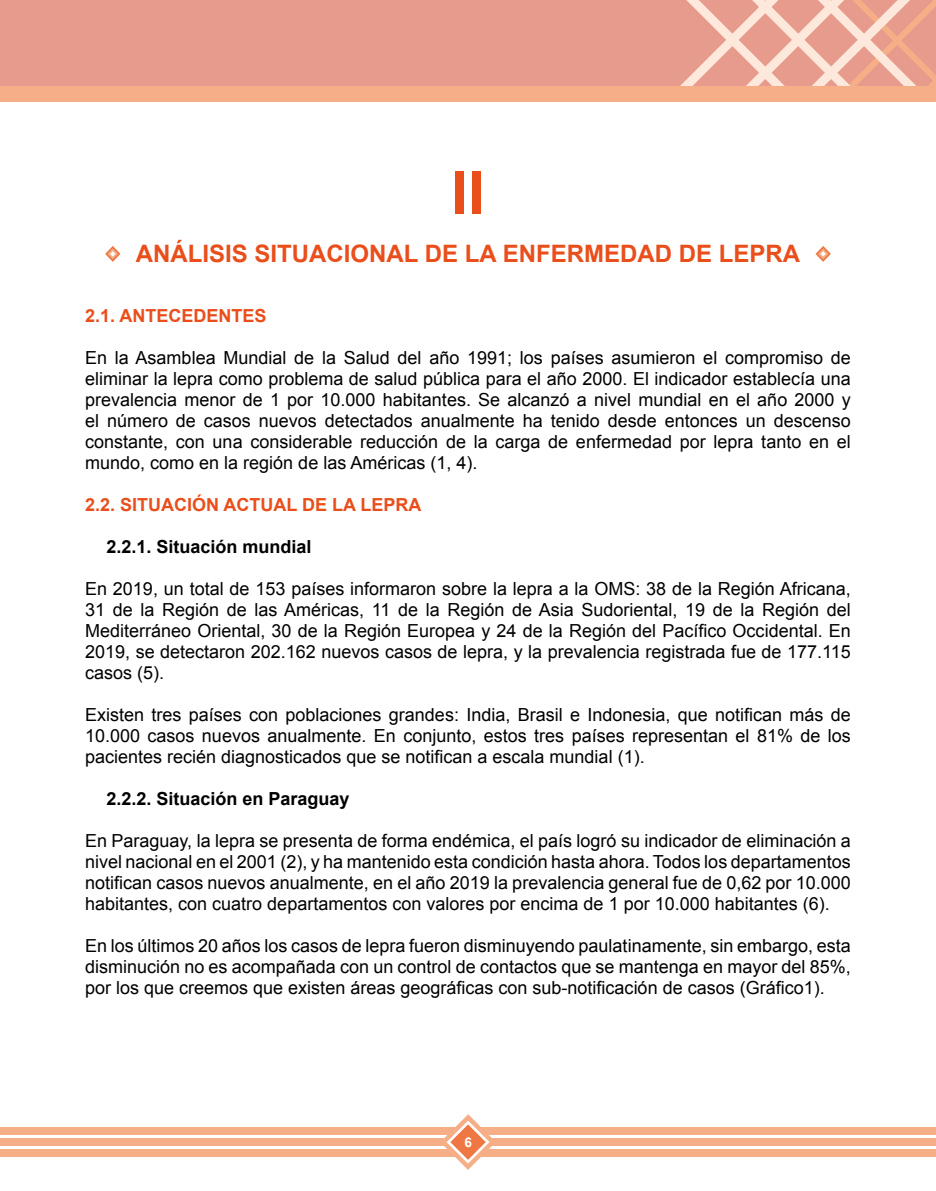
<style>
.page{position:relative;width:936px;height:1191px;background:#fff}
.page>*{position:absolute;margin:0;border:0;box-sizing:border-box;transform-origin:0 0}
.t1{font:700 60px "Arial";color:#e94e1b}
.t2{font:700 24px "Arial";color:#e94e1b}
.t3{font:18px/21px "Arial";color:#000;text-align:justify}
.t4{font:700 18px "Arial";color:#000}
.t5{font:700 18px "Arial";color:#e94e1b}
.t6{font:700 13.5px "Arial";color:#fff}
</style>
<div class="page">
<div style="left:0;top:0;width:935px;height:86px;background:#e69b8d"></div>
<svg style="left:680px;top:0;width:255px;height:86px"></svg>
<div style="left:0;top:86px;width:935px;height:16px;background:#f6ae87"></div>
<div style="left:0;top:1127px;width:935px;height:7px;background:#f6ae87"></div>
<div style="left:0;top:1138px;width:935px;height:7px;background:#f6ae87"></div>
<div style="left:0;top:1149px;width:935px;height:8px;background:#f6ae87"></div>
<svg style="left:440px;top:1114px;width:56px;height:56px"></svg>
<svg style="left:105px;top:246px;width:16px;height:16px"></svg>
<svg style="left:815px;top:246px;width:15px;height:16px"></svg>
<h1 class="t1" style="left:451px;top:153px;width:35px">II</h1>
<h2 class="t2" style="left:136px;top:238px;width:666px">ANÁLISIS SITUACIONAL DE LA ENFERMEDAD DE LEPRA</h2>
<p class="t5" style="left:85px;top:304px;width:183px">2.1. ANTECEDENTES</p>
<p class="t3" style="left:85px;top:347px;width:767px">En la Asamblea Mundial de la Salud del año 1991; los países asumieron el compromiso de eliminar la lepra como problema de salud pública para el año 2000. El indicador establecía una prevalencia menor de 1 por 10.000 habitantes. Se alcanzó a nivel mundial en el año 2000 y el número de casos nuevos detectados anualmente ha tenido desde entonces un descenso constante, con una considerable reducción de la carga de enfermedad por lepra tanto en el mundo, como en la región de las Américas (1, 4).</p>
<p class="t5" style="left:85px;top:493px;width:338px">2.2. SITUACIÓN ACTUAL DE LA LEPRA</p>
<p class="t4" style="left:106px;top:535px;width:207px">2.2.1. Situación mundial</p>
<p class="t3" style="left:85px;top:578px;width:767px">En 2019, un total de 153 países informaron sobre la lepra a la OMS: 38 de la Región Africana, 31 de la Región de las Américas, 11 de la Región de Asia Sudoriental, 19 de la Región del Mediterráneo Oriental, 30 de la Región Europea y 24 de la Región del Pacífico Occidental. En 2019, se detectaron 202.162 nuevos casos de lepra, y la prevalencia registrada fue de 177.115 casos (5).</p>
<p class="t3" style="left:85px;top:704px;width:767px">Existen tres países con poblaciones grandes: India, Brasil e Indonesia, que notifican más de 10.000 casos nuevos anualmente. En conjunto, estos tres países representan el 81% de los pacientes recién diagnosticados que se notifican a escala mundial (1).</p>
<p class="t4" style="left:106px;top:787px;width:245px">2.2.2. Situación en Paraguay</p>
<p class="t3" style="left:85px;top:830px;width:767px">En Paraguay, la lepra se presenta de forma endémica, el país logró su indicador de eliminación a nivel nacional en el 2001 (2), y ha mantenido esta condición hasta ahora. Todos los departamentos notifican casos nuevos anualmente, en el año 2019 la prevalencia general fue de 0,62 por 10.000 habitantes, con cuatro departamentos con valores por encima de 1 por 10.000 habitantes (6).</p>
<p class="t3" style="left:85px;top:935px;width:767px">En los últimos 20 años los casos de lepra fueron disminuyendo paulatinamente, sin embargo, esta disminución no es acompañada con un control de contactos que se mantenga en mayor del 85%, por los que creemos que existen áreas geográficas con sub-notificación de casos (Gráfico1).</p>
<p class="t6" style="left:464px;top:1133px;width:9px">6</p>
</div>
